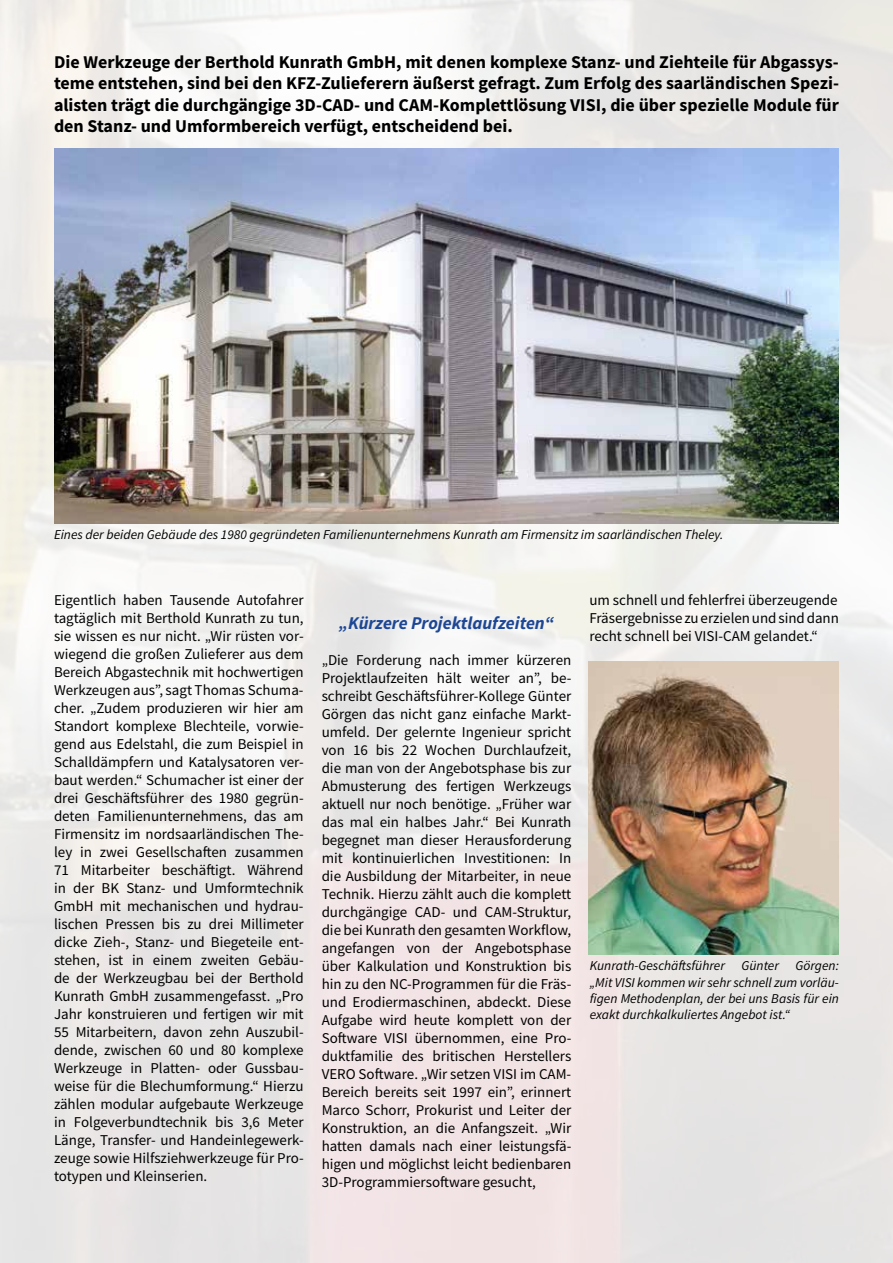
<style>
.page{position:relative;width:893px;height:1263px;background:#fff}
.page>*{position:absolute;margin:0;border:0;box-sizing:border-box;transform-origin:0 0}
.t1{font:700 18px/21.6px "Source Sans Pro";color:#000;text-align:justify}
.t2{font:italic 700 18px "Source Sans Pro";color:#1d4795}
.t3{font:15px/18px "Source Sans Pro";color:#000;text-align:justify}
.t4{font:italic 13.5px/16.2px "Source Sans Pro";color:#000;text-align:justify}
</style>
<div class="page">
<img style="left:54px;top:149px;width:785px;height:374px">
<img style="left:589px;top:661px;width:250px;height:294px">
<p class="t1" style="left:54px;top:50px;width:786px">Die Werkzeuge der Berthold Kunrath GmbH, mit denen komplexe Stanz- und Ziehteile für Abgassys&shy;teme entstehen, sind bei den KFZ-Zulieferern äußerst gefragt. Zum Erfolg des saarländischen Spezi&shy;alisten trägt die durchgängige 3D-CAD- und CAM-Komplettlösung VISI, die über spezielle Module für den Stanz- und Umformbereich verfügt, entscheidend bei.</p>
<p class="t4" style="left:54px;top:526px;width:671px">Eines der beiden Gebäude des 1980 gegründeten Familienunternehmens Kunrath am Firmensitz im saarländischen Theley.</p>
<p class="t3" style="left:54px;top:591px;width:251px">Eigentlich haben Tausende Autofahrer tagtäglich mit Berthold Kunrath zu tun, sie wissen es nur nicht. „Wir rüsten vor&shy;wiegend die großen Zulieferer aus dem Bereich Abgastechnik mit hochwertigen Werkzeugen aus”, sagt Thomas Schuma&shy;cher. „Zudem produzieren wir hier am Standort komplexe Blechteile, vorwie&shy;gend aus Edelstahl, die zum Beispiel in Schalldämpfern und Katalysatoren ver&shy;baut werden.“ Schumacher ist einer der drei Geschäftsführer des 1980 gegrün&shy;deten Familienunternehmens, das am Firmensitz im nordsaarländischen The&shy;ley in zwei Gesellschaften zusammen 71 Mitarbeiter beschäftigt. Während in der BK Stanz- und Umformtechnik GmbH mit mechanischen und hydrau&shy;lischen Pressen bis zu drei Millimeter dicke Zieh-, Stanz- und Biegeteile ent&shy;stehen, ist in einem zweiten Gebäu&shy;de der Werkzeugbau bei der Berthold Kunrath GmbH zusammengefasst. „Pro Jahr konstruieren und fertigen wir mit 55 Mitarbeitern, davon zehn Auszubil&shy;dende, zwischen 60 und 80 komplexe Werkzeuge in Platten- oder Gussbau&shy;weise für die Blechumformung.“ Hierzu zählen modular aufgebaute Werkzeuge in Folgeverbundtechnik bis 3,6 Meter Länge, Transfer- und Handeinlegewerk&shy;zeuge sowie Hilfsziehwerkzeuge für Pro&shy;totypen und Kleinserien.</p>
<p class="t2" style="left:339px;top:611px;width:217px">„Kürzere Projektlaufzeiten“</p>
<p class="t3" style="left:322px;top:651px;width:251px">„Die Forderung nach immer kürzeren Projektlaufzeiten hält weiter an”, be&shy;schreibt Geschäftsführer-Kollege Günter Görgen das nicht ganz einfache Markt&shy;umfeld. Der gelernte Ingenieur spricht von 16 bis 22 Wochen Durchlaufzeit, die man von der Angebotsphase bis zur Abmusterung des fertigen Werkzeugs aktuell nur noch benötige. „Früher war das mal ein halbes Jahr.“ Bei Kunrath begegnet man dieser Herausforderung mit kontinuierlichen Investitionen: In die Ausbildung der Mitarbeiter, in neue Technik. Hierzu zählt auch die komplett durchgängige CAD- und CAM-Struktur, die bei Kunrath den gesamten Workflow, angefangen von der Angebotsphase über Kalkulation und Konstruktion bis hin zu den NC-Programmen für die Fräs&shy;und Erodiermaschinen, abdeckt. Diese Aufgabe wird heute komplett von der Software VISI übernommen, eine Pro&shy;duktfamilie des britischen Herstellers VERO Software. „Wir setzen VISI im CAM-Bereich bereits seit 1997 ein”, erinnert Marco Schorr, Prokurist und Leiter der Konstruktion, an die Anfangszeit. „Wir hatten damals nach einer leistungsfä&shy;higen und möglichst leicht bedienbaren 3D-Programmiersoftware gesucht,</p>
<p class="t3" style="left:589px;top:591px;width:251px">um schnell und fehlerfrei überzeugende Fräsergebnisse zu erzielen und sind dann recht schnell bei VISI-CAM gelandet.“</p>
<p class="t4" style="left:590px;top:958px;width:251px">Kunrath-Geschäftsführer Günter Görgen: „Mit VISI kommen wir sehr schnell zum vorläu&shy;figen Methodenplan, der bei uns Basis für ein exakt durchkalkuliertes Angebot ist.“</p>
</div>
